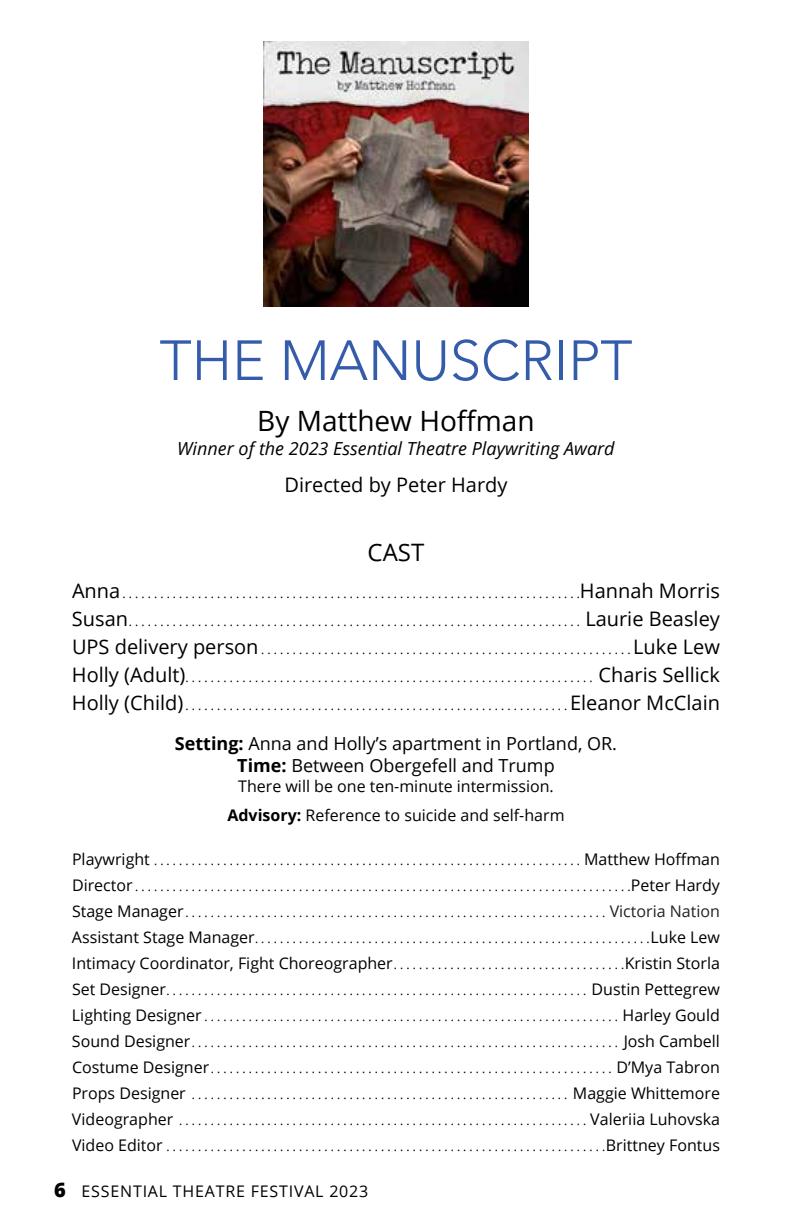
<style>
.page{position:relative;width:792px;height:1224px;background:#fff}
.page>*{position:absolute;margin:0;border:0;box-sizing:border-box;transform-origin:0 0}
.t1{font:300 56px "Avenir";color:#355caa}
.t2{font:28px "Open Sans";color:#000}
.t3{font:24px "Open Sans";color:#000}
.t4{font:20px "Open Sans";color:#000}
.t5{font:18px/22px "Open Sans";color:#000;text-align:center}
.t6{font:italic 18px "Open Sans";color:#000}
.t7{font:16px/29px "Open Sans";color:#000;text-align:center}
.t8{font:16px "Open Sans";letter-spacing:.05em;color:#000}
.t9{font:12px/26px "Open Sans";color:#000;text-align:justify}
.s1{font-size:20px}
.s2{font-weight:700}
.s3{font-size:16px}
.s4{font-size:16px;color:#222}
.s5{font-size:12px}
.s6{font-weight:800;font-size:20px}
</style>
<div class="page">
<img style="left:264px;top:41px;width:264px;height:265px">
<h1 class="t1" style="left:160px;top:328px;width:474px">THE MANUSCRIPT</h1>
<h2 class="t2" style="left:257px;top:402px;width:279px">By Matthew Hoffman</h2>
<h3 class="t6" style="left:177px;top:436px;width:439px">Winner of the 2023 Essential Theatre Playwriting Award</h3>
<h3 class="t4" style="left:284px;top:471px;width:225px">Directed by Peter Hardy</h3>
<h3 class="t3" style="left:368px;top:536px;width:58px">CAST</h3>
<p class="t9" style="left:72px;top:580px;width:650px"><span class="s1">Anna</span> . . . . . . . . . . . . . . . . . . . . . . . . . . . . . . . . . . . . . . . . . . . . . . . . . . . . . . . . . . . . . . . . . . . . . . . . <span class="s1">Hannah Morris</span></p>
<p class="t9" style="left:72px;top:608px;width:650px"><span class="s1">Susan</span> . . . . . . . . . . . . . . . . . . . . . . . . . . . . . . . . . . . . . . . . . . . . . . . . . . . . . . . . . . . . . . . . . . . . . . . . <span class="s1">Laurie Beasley</span></p>
<p class="t9" style="left:72px;top:636px;width:650px"><span class="s1">UPS delivery person</span> . . . . . . . . . . . . . . . . . . . . . . . . . . . . . . . . . . . . . . . . . . . . . . . . . . . . . . . . . . <span class="s1">Luke Lew</span></p>
<p class="t9" style="left:72px;top:664px;width:650px"><span class="s1">Holly (Adult)</span> . . . . . . . . . . . . . . . . . . . . . . . . . . . . . . . . . . . . . . . . . . . . . . . . . . . . . . . . . . . . . . . . . <span class="s1">Charis Sellick</span></p>
<p class="t9" style="left:72px;top:692px;width:650px"><span class="s1">Holly (Child)</span> . . . . . . . . . . . . . . . . . . . . . . . . . . . . . . . . . . . . . . . . . . . . . . . . . . . . . . . . . . . . <span class="s1">Eleanor McClain</span></p>
<h3 class="t5" style="left:175px;top:732px;width:441px"><span class="s2">Setting:</span> Anna and Holly’s apartment in Portland, OR.<br><span class="s2">Time:</span> Between Obergefell and Trump</h3>
<h3 class="t7" style="left:227px;top:771px;width:339px">There will be one ten-minute intermission.<br><span class="s2">Advisory:</span> Reference to suicide and self-harm</h3>
<p class="t9" style="left:72px;top:847px;width:650px"><span class="s3">Playwright</span> . . . . . . . . . . . . . . . . . . . . . . . . . . . . . . . . . . . . . . . . . . . . . . . . . . . . . . . . . . . . . . . . . . . . <span class="s3">Matthew Hoffman Director</span> . . . . . . . . . . . . . . . . . . . . . . . . . . . . . . . . . . . . . . . . . . . . . . . . . . . . . . . . . . . . . . . . . . . . . . . . . . . . . . <span class="s3">Peter Hardy Stage Manager</span> . . . . . . . . . . . . . . . . . . . . . . . . . . . . . . . . . . . . . . . . . . . . . . . . . . . . . . . . . . . . . . . . . . . <span class="s4">Victoria Nation </span><span class="s3">Assistant Stage Manager</span> . . . . . . . . . . . . . . . . . . . . . . . . . . . . . . . . . . . . . . . . . . . . . . . . . . . . . . . . . . . . . . <span class="s3">Luke Lew</span></p>
<h3 class="t7" style="left:72px;top:948px;width:650px">Intimacy Coordinator, Fight Choreographer <span class="s5">. . . . . . . . . . . . . . . . . . . . . . . . . . . . . . . . . . . .</span> Kristin Storla</h3>
<p class="t9" style="left:72px;top:977px;width:650px"><span class="s3">Set Designer</span> . . . . . . . . . . . . . . . . . . . . . . . . . . . . . . . . . . . . . . . . . . . . . . . . . . . . . . . . . . . . . . . . . . . <span class="s3">Dustin Pettegrew Lighting Designer</span> . . . . . . . . . . . . . . . . . . . . . . . . . . . . . . . . . . . . . . . . . . . . . . . . . . . . . . . . . . . . . . . . . . <span class="s3">Harley Gould Sound Designer</span> . . . . . . . . . . . . . . . . . . . . . . . . . . . . . . . . . . . . . . . . . . . . . . . . . . . . . . . . . . . . . . . . . . . . <span class="s3">Josh Cambell Costume Designer</span> . . . . . . . . . . . . . . . . . . . . . . . . . . . . . . . . . . . . . . . . . . . . . . . . . . . . . . . . . . . . . . . . <span class="s3">D’Mya Tabron Props Designer</span> . . . . . . . . . . . . . . . . . . . . . . . . . . . . . . . . . . . . . . . . . . . . . . . . . . . . . . . . . . . . <span class="s3">Maggie Whittemore Videographer</span> . . . . . . . . . . . . . . . . . . . . . . . . . . . . . . . . . . . . . . . . . . . . . . . . . . . . . . . . . . . . . . . . . <span class="s3">Valeriia Luhovska Video Editor</span> . . . . . . . . . . . . . . . . . . . . . . . . . . . . . . . . . . . . . . . . . . . . . . . . . . . . . . . . . . . . . . . . . . . . . <span class="s3">Brittney Fontus</span></p>
<h3 class="t8" style="left:54px;top:1180px;width:316px"><span class="s6">6</span> ESSENTIAL THEATRE FESTIVAL 2023</h3>
</div>
